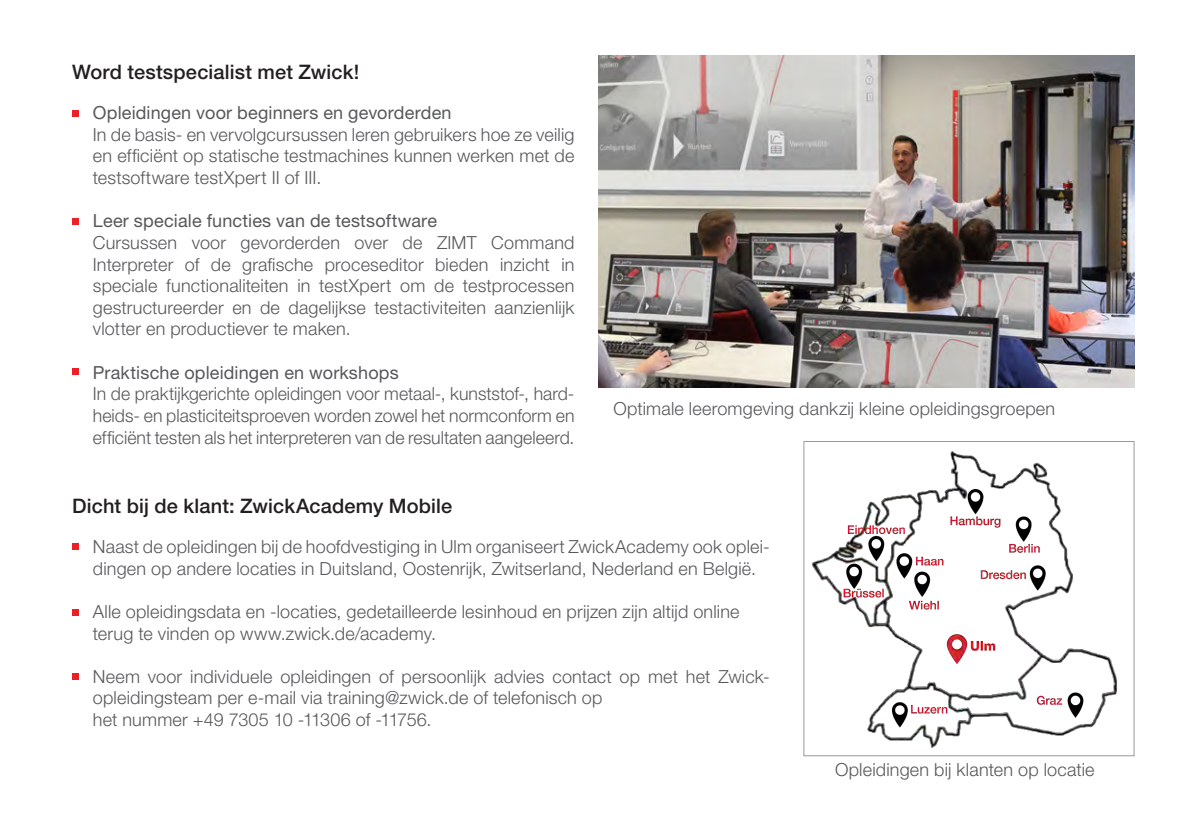
<style>
.page{position:relative;width:1191px;height:840px;background:#fff}
.page>*{position:absolute;margin:0;border:0;box-sizing:border-box;transform-origin:0 0}
.t1{font:500 20px "Helvetica Neue";letter-spacing:.005em;color:#231f20}
.t2{font:300 18px/21.6px "Helvetica Neue";letter-spacing:.01em;color:#57585a}
.t3{font:18px "Helvetica Neue";letter-spacing:.01em;color:#57585a}
</style>
<div class="page">
<img style="left:812px;top:451px;width:306px;height:297px">
<div style="left:803px;top:441px;width:331px;height:314px;border:1px solid #97999c"></div>
<div style="left:72px;top:608px;width:7px;height:7px;background:#ee2027"></div>
<div style="left:72px;top:543px;width:7px;height:7px;background:#ee2027"></div>
<div style="left:72px;top:368px;width:7px;height:7px;background:#ee2027"></div>
<div style="left:72px;top:217px;width:7px;height:7px;background:#ee2027"></div>
<div style="left:72px;top:110px;width:7px;height:6px;background:#ee2027"></div>
<img style="left:598px;top:55px;width:536px;height:332px">
<div style="left:72px;top:673px;width:7px;height:6px;background:#ee2027"></div>
<p class="t1" style="left:72px;top:60px;width:289px">Word testspecialist met Zwick!</p>
<p class="t3" style="left:93px;top:102px;width:360px">Opleidingen voor beginners en gevorderden</p>
<p class="t2" style="left:93px;top:123px;width:483px;text-align:justify">In de basis- en vervolgcursussen leren gebruikers hoe ze veilig en efficiënt op statische testmachines kunnen werken met de testsoftware testXpert II of III.</p>
<p class="t3" style="left:93px;top:210px;width:346px">Leer speciale functies van de testsoftware</p>
<p class="t2" style="left:93px;top:231px;width:483px;text-align:justify">Cursussen voor gevorderden over de ZIMT Command Interpreter of de grafische proceseditor bieden inzicht in speciale functionaliteiten in testXpert om de testprocessen gestructureerder en de dagelijkse testactiviteiten aanzienlijk vlotter en productiever te maken.</p>
<p class="t3" style="left:93px;top:361px;width:307px">Praktische opleidingen en workshops</p>
<p class="t2" style="left:93px;top:382px;width:483px;text-align:justify">In de praktijkgerichte opleidingen voor metaal-, kunststof-, hard&shy;heids- en plasticiteitsproeven worden zowel het normconform en efficiënt testen als het interpreteren van de resultaten aangeleerd.</p>
<p class="t1" style="left:72px;top:494px;width:382px">Dicht bij de klant: ZwickAcademy Mobile</p>
<p class="t2" style="left:613px;top:397px;width:443px">Optimale leeromgeving dankzij kleine opleidingsgroepen</p>
<p class="t2" style="left:93px;top:535px;width:678px">Naast de opleidingen bij de hoofdvestiging in Ulm organiseert ZwickAcademy ook oplei&shy;dingen op andere locaties in Duitsland, Oostenrijk, Zwitserland, Nederland en België.</p>
<p class="t2" style="left:93px;top:600px;width:648px">Alle opleidingsdata en -locaties, gedetailleerde lesinhoud en prijzen zijn altijd online terug te vinden op www.zwick.de/academy.</p>
<p class="t2" style="left:93px;top:664px;width:678px">Neem voor individuele opleidingen of persoonlijk advies contact op met het Zwick&shy;opleidingsteam per e-mail via training@zwick.de of telefonisch op<br>het nummer +49 7305 10 -11306 of -11756.</p>
<p class="t2" style="left:835px;top:758px;width:261px">Opleidingen bij klanten op locatie</p>
</div>
